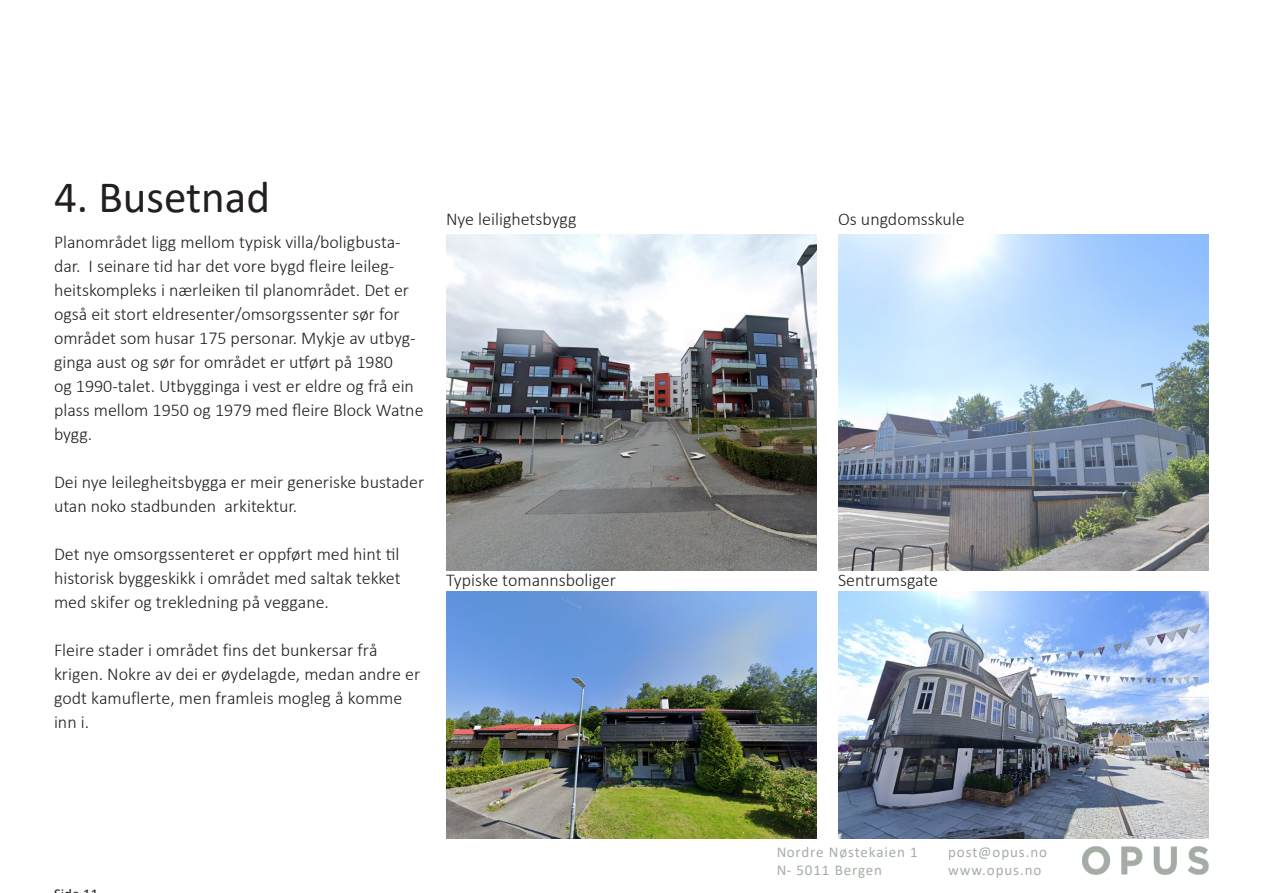
<style>
.page{position:relative;width:1263px;height:893px;background:#fff}
.page>*{position:absolute;margin:0;border:0;box-sizing:border-box;transform-origin:0 0}
.t1{font:45px "Calibri";color:#231f20}
.t2{font:300 18px/24px "Calibri";color:#231f20}
.t3{font:15px/18px "Calibri";letter-spacing:.06em;color:#495d48}
</style>
<div class="page">
<img style="left:1082px;top:846px;width:127px;height:28px">
<img style="left:446px;top:234px;width:371px;height:336px">
<img style="left:446px;top:591px;width:371px;height:248px">
<img style="left:838px;top:591px;width:371px;height:248px">
<img style="left:838px;top:234px;width:371px;height:336px">
<p class="t1" style="left:54px;top:165px;width:218px">4. Busetnad</p>
<p class="t2" style="left:54px;top:230px;width:371px">Planområdet ligg mellom typisk villa/boligbusta&shy;dar. I seinare tid har det vore bygd fleire leileg&shy;heitskompleks i nærleiken til planområdet. Det er også eit stort eldresenter/omsorgssenter sør for området som husar 175 personar. Mykje av utbyg&shy;ginga aust og sør for området er utført på 1980<br>og 1990-talet. Utbygginga i vest er eldre og frå ein plass mellom 1950 og 1979 med fleire Block Watne bygg.</p>
<p class="t2" style="left:54px;top:470px;width:372px">Dei nye leilegheitsbygga er meir generiske bustader utan noko stadbunden arkitektur.</p>
<p class="t2" style="left:54px;top:542px;width:348px;text-align:justify">Det nye omsorgssenteret er oppført med hint til historisk byggeskikk i området med saltak tekket med skifer og trekledning på veggane.</p>
<p class="t2" style="left:54px;top:638px;width:368px">Fleire stader i området fins det bunkersar frå krigen. Nokre av dei er øydelagde, medan andre er godt kamuflerte, men framleis mogleg å komme inn i.</p>
<p class="t2" style="left:446px;top:207px;width:132px">Nye leilighetsbygg</p>
<p class="t2" style="left:838px;top:207px;width:128px">Os ungdomsskule</p>
<p class="t2" style="left:446px;top:568px;width:171px">Typiske tomannsboliger</p>
<p class="t2" style="left:838px;top:568px;width:101px">Sentrumsgate</p>
<p class="t3" style="left:776px;top:842px;width:143px">Nordre Nøstekaien 1<br>N- 5011 Bergen</p>
<p class="t3" style="left:948px;top:842px;width:100px">post@opus.no www.opus.no</p>
</div>
